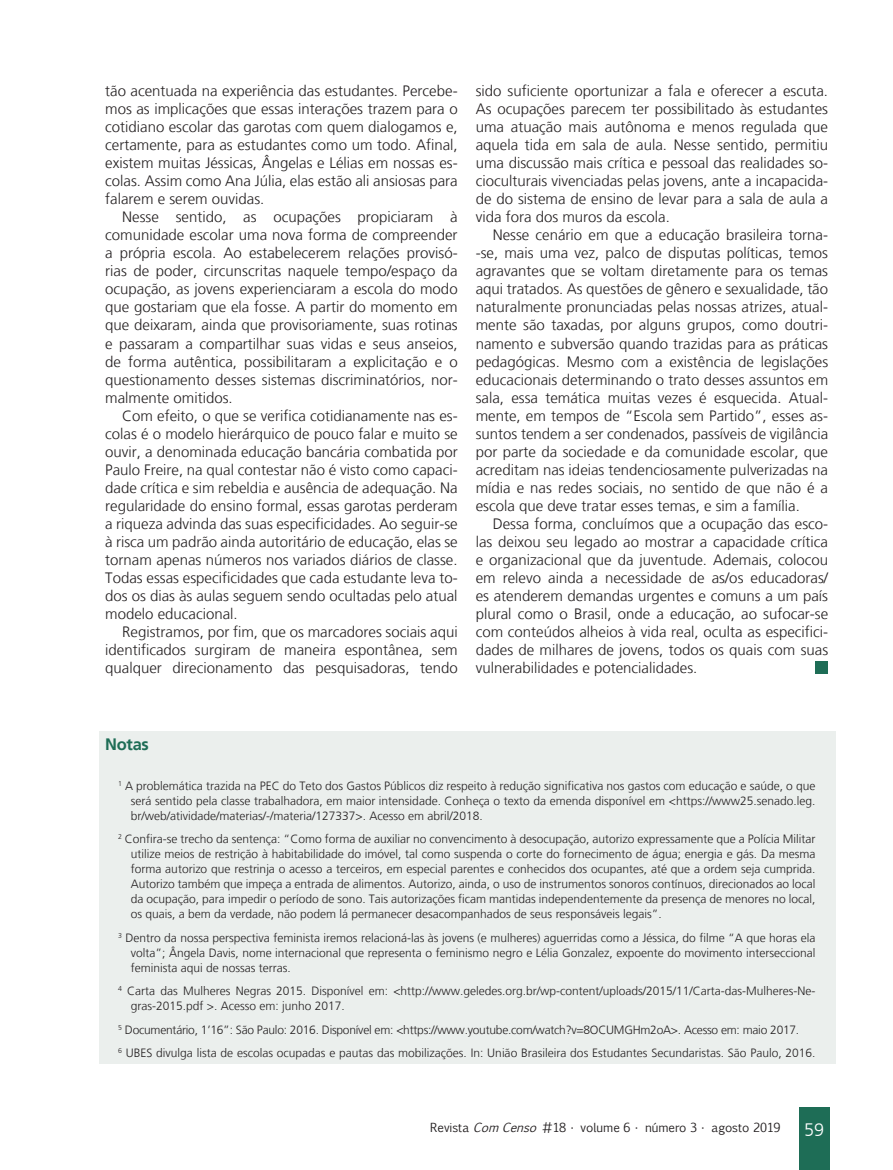
<style>
.page{position:relative;width:893px;height:1170px;background:#fff}
.page>*{position:absolute;margin:0;border:0;box-sizing:border-box;transform-origin:0 0}
.t1{font:300 18px "Frutiger LT";color:#fff}
.Subtítulo_VERDE_ARTI{font:700 16.5px "Frutiger LT";letter-spacing:-.02em;color:#1e6d56}
.Miolo__10{font:300 15px/18px "Frutiger LT";color:#231f20;text-align:justify}
.Notas{font:300 12px/15px "Frutiger LT";color:#231f20;text-align:justify}
.Notas-2{font:300 12px "Frutiger LT";letter-spacing:-.02em;color:#231f20}
.t2{font:12px "Euphemia CAS";color:#231f20}
.s1{font-style:italic}
</style>
<div class="page">
<div style="left:799px;top:1107px;width:30px;height:62px;background:#1e6d56"></div>
<div style="left:815px;top:661px;width:13px;height:13px;background:#1e6d56"></div>
<div style="left:99px;top:731px;width:737px;height:332px;background:#ebefed"></div>
<p class="Miolo__10" style="left:105px;top:82px;width:354px">tão acentuada na experiência das estudantes. Percebe&shy;mos as implicações que essas interações trazem para o cotidiano escolar das garotas com quem dialogamos e, certamente, para as estudantes como um todo. Afinal, existem muitas Jéssicas, Ângelas e Lélias em nossas es&shy;colas. Assim como Ana Júlia, elas estão ali ansiosas para falarem e serem ouvidas.</p>
<p class="Miolo__10" style="left:105px;top:208px;width:354px;text-indent:17px">Nesse sentido, as ocupações propiciaram à comunidade escolar uma nova forma de compreender a própria escola. Ao estabelecerem relações provisó&shy;rias de poder, circunscritas naquele tempo/espaço da ocupação, as jovens experienciaram a escola do modo que gostariam que ela fosse. A partir do momento em que deixaram, ainda que provisoriamente, suas rotinas e passaram a compartilhar suas vidas e seus anseios, de forma autêntica, possibilitaram a explicitação e o questionamento desses sistemas discriminatórios, nor&shy;malmente omitidos.</p>
<p class="Miolo__10" style="left:105px;top:406px;width:354px;text-indent:17px">Com efeito, o que se verifica cotidianamente nas es&shy;colas é o modelo hierárquico de pouco falar e muito se ouvir, a denominada educação bancária combatida por Paulo Freire, na qual contestar não é visto como capaci&shy;dade crítica e sim rebeldia e ausência de adequação. Na regularidade do ensino formal, essas garotas perderam a riqueza advinda das suas especificidades. Ao seguir-se à risca um padrão ainda autoritário de educação, elas se tornam apenas números nos variados diários de classe.<br>Todas essas especificidades que cada estudante leva to&shy;dos os dias às aulas seguem sendo ocultadas pelo atual modelo educacional.</p>
<p class="Miolo__10" style="left:105px;top:622px;width:354px;text-indent:17px">Registramos, por fim, que os marcadores sociais aqui identificados surgiram de maneira espontânea, sem qualquer direcionamento das pesquisadoras, tendo</p>
<p class="Miolo__10" style="left:476px;top:82px;width:354px">sido suficiente oportunizar a fala e oferecer a escuta.<br>As ocupações parecem ter possibilitado às estudantes uma atuação mais autônoma e menos regulada que aquela tida em sala de aula. Nesse sentido, permitiu uma discussão mais crítica e pessoal das realidades so&shy;cioculturais vivenciadas pelas jovens, ante a incapacida&shy;de do sistema de ensino de levar para a sala de aula a vida fora dos muros da escola.</p>
<p class="Miolo__10" style="left:476px;top:226px;width:354px;text-indent:17px">Nesse cenário em que a educação brasileira torna--se, mais uma vez, palco de disputas políticas, temos agravantes que se voltam diretamente para os temas aqui tratados. As questões de gênero e sexualidade, tão naturalmente pronunciadas pelas nossas atrizes, atual&shy;mente são taxadas, por alguns grupos, como doutri&shy;namento e subversão quando trazidas para as práticas pedagógicas. Mesmo com a existência de legislações educacionais determinando o trato desses assuntos em sala, essa temática muitas vezes é esquecida. Atual&shy;mente, em tempos de “Escola sem Partido”, esses as&shy;suntos tendem a ser condenados, passíveis de vigilância por parte da sociedade e da comunidade escolar, que acreditam nas ideias tendenciosamente pulverizadas na mídia e nas redes sociais, no sentido de que não é a escola que deve tratar esses temas, e sim a família.</p>
<p class="Miolo__10" style="left:476px;top:514px;width:354px;text-indent:17px">Dessa forma, concluímos que a ocupação das esco&shy;las deixou seu legado ao mostrar a capacidade crítica e organizacional que da juventude. Ademais, colocou em relevo ainda a necessidade de as/os educadoras/ es atenderem demandas urgentes e comuns a um país plural como o Brasil, onde a educação, ao sufocar-se com conteúdos alheios à vida real, oculta as especifici&shy;dades de milhares de jovens, todos os quais com suas vulnerabilidades e potencialidades.</p>
<p class="Subtítulo_VERDE_ARTI" style="left:105px;top:734px;width:45px">Notas</p>
<p class="Notas" style="left:131px;top:778px;width:686px;text-indent:-13px"><sup>1</sup> A problemática trazida na PEC do Teto dos Gastos Públicos diz respeito à redução significativa nos gastos com educação e saúde, o que será sentido pela classe trabalhadora, em maior intensidade. Conheça o texto da emenda disponível em &lt;https://www25.senado.leg. br/web/atividade/materias/-/materia/127337&gt;. Acesso em abril/2018.</p>
<p class="Notas" style="left:131px;top:831px;width:686px;text-indent:-13px"><sup>2</sup> Confira-se trecho da sentença: “Como forma de auxiliar no convencimento à desocupação, autorizo expressamente que a Polícia Militar utilize meios de restrição à habitabilidade do imóvel, tal como suspenda o corte do fornecimento de água; energia e gás. Da mesma forma autorizo que restrinja o acesso a terceiros, em especial parentes e conhecidos dos ocupantes, até que a ordem seja cumprida.<br>Autorizo também que impeça a entrada de alimentos. Autorizo, ainda, o uso de instrumentos sonoros contínuos, direcionados ao local da ocupação, para impedir o período de sono. Tais autorizações ficam mantidas independentemente da presença de menores no local, os quais, a bem da verdade, não podem lá permanecer desacompanhados de seus responsáveis legais”.</p>
<p class="Notas" style="left:131px;top:930px;width:686px;text-indent:-13px"><sup>3</sup> Dentro da nossa perspectiva feminista iremos relacioná-las às jovens (e mulheres) aguerridas como a Jéssica, do filme “A que horas ela volta”; Ângela Davis, nome internacional que representa o feminismo negro e Lélia Gonzalez, expoente do movimento interseccional feminista aqui de nossas terras.</p>
<p class="Notas" style="left:131px;top:983px;width:686px;text-indent:-13px"><sup>4</sup> Carta das Mulheres Negras 2015. Disponível em: &lt;http://www.geledes.org.br/wp-content/uploads/2015/11/Carta-das-Mulheres-Ne&shy;gras-2015.pdf &gt;. Acesso em: junho 2017.</p>
<p class="Notas-2" style="left:118px;top:1022px;width:683px"><sup>5</sup> Documentário, 1’16”: São Paulo: 2016. Disponível em: &lt;https://www.youtube.com/watch?v=8OCUMGHm2oA&gt;. Acesso em: maio 2017.</p>
<p class="Notas" style="left:118px;top:1045px;width:699px"><sup>6</sup> UBES divulga lista de escolas ocupadas e pautas das mobilizações. In: União Brasileira dos Estudantes Secundaristas. São Paulo, 2016.</p>
<p class="t2" style="left:430px;top:1119px;width:352px">Revista <span class="s1">ComCenso</span> #18 • volume 6 • número 3 • agosto 2019</p>
<p class="t1" style="left:804px;top:1119px;width:22px">59</p>
</div>
